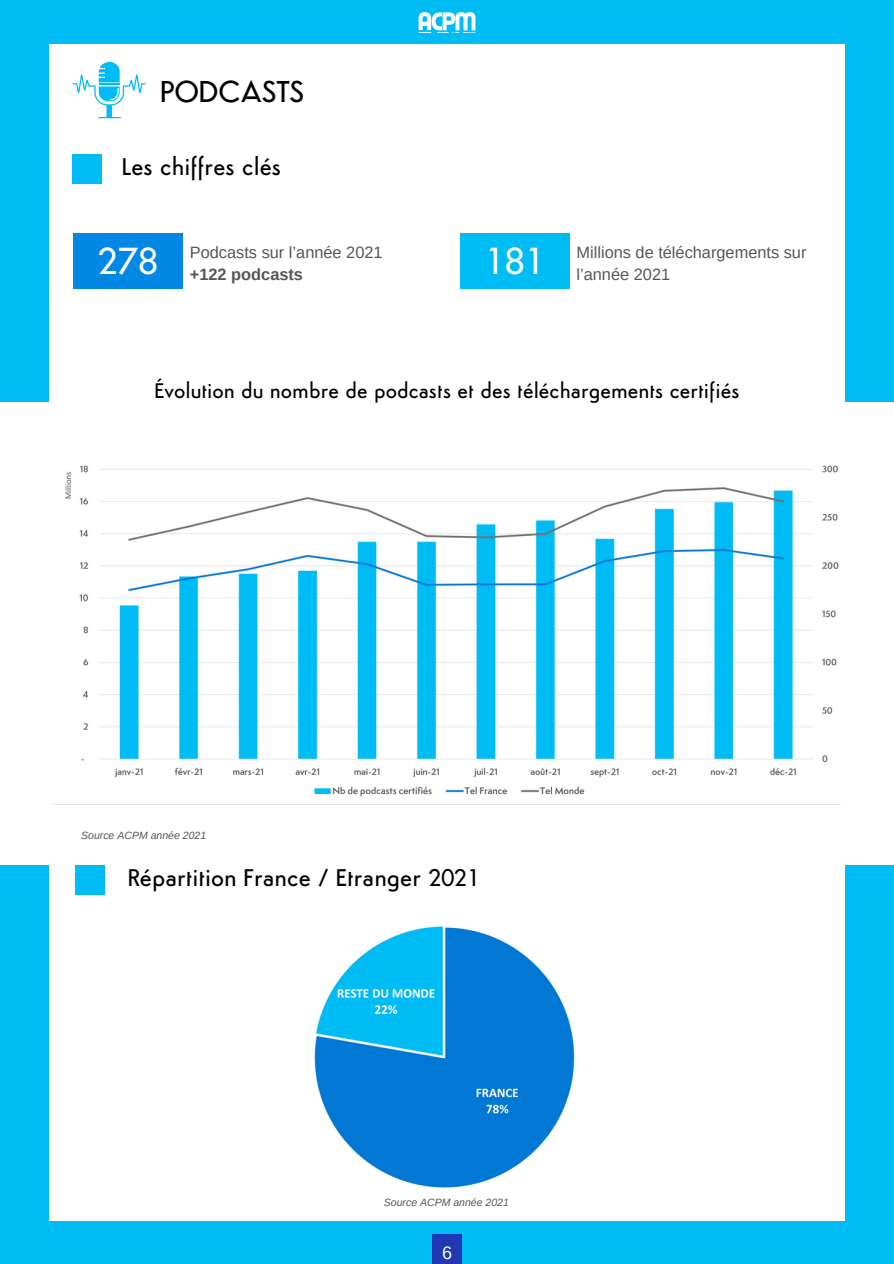
<style>
.page{position:relative;width:894px;height:1264px;background:#fff}
.page>*{position:absolute;margin:0;border:0;box-sizing:border-box;transform-origin:0 0}
.t1{font:500 37.5px "Semplicita";color:#fff}
.t2{font:500 30px "Semplicita";color:#000}
.t3{font:500 24px "Semplicita";color:#000}
.t4{font:500 21px "Semplicita";color:#000}
.t5{font:18px "Arimo";color:#fff}
.t6{font:16.35px/22.5px "Arimo";color:#565656}
.t7{font:700 16.35px "Arimo";color:#565656}
.t8{font:italic 10.5px "Arimo";color:#565656}
</style>
<div class="page">
<div style="left:0;top:0;width:893px;height:1263px;background:#00bcf4"></div>
<div style="left:0;top:402px;width:893px;height:463px;background:#fff"></div>
<div style="left:49px;top:44px;width:795px;height:1176px;background:#fff"></div>
<div style="left:431px;top:1234px;width:30px;height:29px;background:#2038b4"></div>
<img style="left:418px;top:12px;width:58px;height:21px">
<div style="left:75px;top:865px;width:29px;height:29px;background:#00bcf4"></div>
<div style="left:74px;top:233px;width:109px;height:55px;background:#0088e4"></div>
<div style="left:460px;top:233px;width:109px;height:55px;background:#00bcf4"></div>
<div style="left:73px;top:154px;width:29px;height:29px;background:#00bcf4"></div>
<img style="left:314px;top:926px;width:261px;height:262px">
<img style="left:54px;top:465px;width:786px;height:340px">
<svg style="left:73px;top:62px;width:73px;height:56px"></svg>
<p class="t2" style="left:160px;top:79px;width:145px">PODCASTS</p>
<p class="t3" style="left:122px;top:157px;width:161px">Les chiffres clés</p>
<p class="t1" style="left:98px;top:246px;width:62px">278</p>
<p class="t6" style="left:190px;top:241px;width:194px">Podcasts sur l’année 2021</p>
<p class="t7" style="left:190px;top:266px;width:115px">+122 podcasts</p>
<p class="t1" style="left:484px;top:246px;width:62px">181</p>
<p class="t6" style="left:576px;top:241px;width:231px">Millions de téléchargements sur l’année 2021</p>
<p class="t4" style="left:155px;top:382px;width:586px">Évolution du nombre de podcasts et des téléchargements certifiés</p>
<p class="t8" style="left:81px;top:829px;width:126px">Source ACPM année 2021</p>
<p class="t3" style="left:128px;top:868px;width:353px">Répartition France / Etranger 2021</p>
<p class="t8" style="left:384px;top:1196px;width:126px">Source ACPM année 2021</p>
<p class="t5" style="left:442px;top:1242px;width:12px">6</p>
</div>
